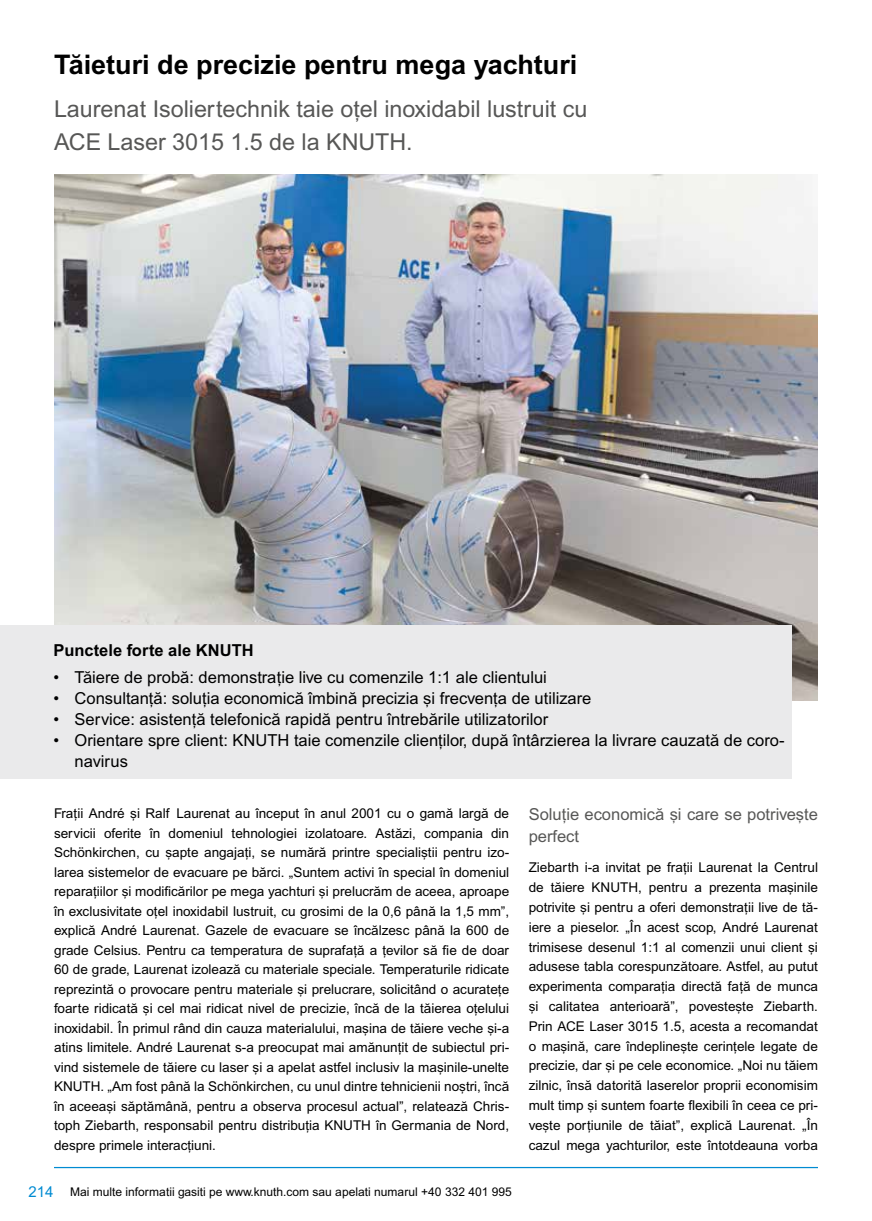
<style>
.page{position:relative;width:872px;height:1221px;background:#fff}
.page>*{position:absolute;margin:0;border:0;box-sizing:border-box;transform-origin:0 0}
.t1{font:700 27px "Arial MT Pro";color:#000}
.t2{font:23.25px/33px "Arial MT Pro";color:#575756}
.t3{font:16.5px/21px "Arial MT Pro";color:#000}
.t4{font:16.5px/21.9px "Arial MT Pro";color:#575756}
.t5{font:700 16.5px "Arial MT Pro";color:#000}
.t6{font:15px "Arial MT Pro";color:#008bd2}
.t7{font:13.5px/19.5px "Arial MT Pro";color:#000;text-align:justify}
.t8{font:12px "Arial MT Pro";color:#000}
</style>
<div class="page">
<img style="left:54px;top:174px;width:764px;height:527px">
<hr style="left:54px;top:1166px;width:764px;height:1px;background:#008bd2">
<div style="left:0;top:625px;width:791px;height:153px;background:#eaeaeb"></div>
<h1 class="t1" style="left:54px;top:48px;width:525px">Tăieturi de precizie pentru mega yachturi</h1>
<h2 class="t2" style="left:54px;top:94px;width:535px">Laurenat Isoliertechnik taie oțel inoxidabil lustruit cu<br>ACE Laser 3015 1.5 de la KNUTH.</h2>
<p class="t5" style="left:53px;top:640px;width:202px">Punctele forte ale KNUTH</p>
<p class="t3" style="left:53px;top:667px;width:495px">• Tăiere de probă: demonstrație live cu comenzile 1:1 ale clientului</p>
<p class="t3" style="left:53px;top:688px;width:539px">• Consultanță: soluția economică îmbină precizia și frecvența de utilizare</p>
<p class="t3" style="left:53px;top:709px;width:496px">• Service: asistență telefonică rapidă pentru întrebările utilizatorilor</p>
<p class="t3" style="left:75px;top:730px;width:711px;text-indent:-21px">• Orientare spre client: KNUTH taie comenzile clienților, după întârzierea la livrare cauzată de coro&shy;navirus</p>
<p class="t7" style="left:54px;top:804px;width:457px">Frații André și Ralf Laurenat au început în anul 2001 cu o gamă largă de servicii oferite în domeniul tehnologiei izolatoare. Astăzi, compania din Schönkirchen, cu șapte angajați, se numără printre specialiștii pentru izo&shy;larea sistemelor de evacuare pe bărci. „Suntem activi în special în domeniul reparațiilor și modificărilor pe mega yachturi și prelucrăm de aceea, aproape în exclusivitate oțel inoxidabil lustruit, cu grosimi de la 0,6 până la 1,5 mm”, explică André Laurenat. Gazele de evacuare se încălzesc până la 600 de grade Celsius. Pentru ca temperatura de suprafață a țevilor să fie de doar 60 de grade, Laurenat izolează cu materiale speciale. Temperaturile ridicate reprezintă o provocare pentru materiale și prelucrare, solicitând o acuratețe foarte ridicată și cel mai ridicat nivel de precizie, încă de la tăierea oțelului inoxidabil. În primul rând din cauza materialului, mașina de tăiere veche și-a atins limitele. André Laurenat s-a preocupat mai amănunțit de subiectul pri&shy;vind sistemele de tăiere cu laser și a apelat astfel inclusiv la mașinile-unelte KNUTH. „Am fost până la Schönkirchen, cu unul dintre tehnicienii noștri, încă în aceeași săptămână, pentru a observa procesul actual”, relatează Chris&shy;toph Ziebarth, responsabil pentru distribuția KNUTH în Germania de Nord, despre primele interacțiuni.</p>
<p class="t4" style="left:529px;top:804px;width:291px">Soluție economică și care se potrivește perfect</p>
<p class="t7" style="left:529px;top:858px;width:291px">Ziebarth i-a invitat pe frații Laurenat la Centrul de tăiere KNUTH, pentru a prezenta mașinile potrivite și pentru a oferi demonstrații live de tă&shy;iere a pieselor. „În acest scop, André Laurenat trimisese desenul 1:1 al comenzii unui client și adusese tabla corespunzătoare. Astfel, au putut experimenta comparația directă față de munca și calitatea anterioară”, povestește Ziebarth.<br>Prin ACE Laser 3015 1.5, acesta a recomandat o mașină, care îndeplinește cerințele legate de precizie, dar și pe cele economice. „Noi nu tăiem zilnic, însă datorită laserelor proprii economisim mult timp și suntem foarte flexibili în ceea ce pri&shy;vește porțiunile de tăiat”, explică Laurenat. „În cazul mega yachturilor, este întotdeauna vorba</p>
<p class="t6" style="left:28px;top:1182px;width:27px">214</p>
<p class="t8" style="left:70px;top:1184px;width:443px">Mai multe informatii gasiti pe www.knuth.com sau apelati numarul +40 332 401 995</p>
</div>
